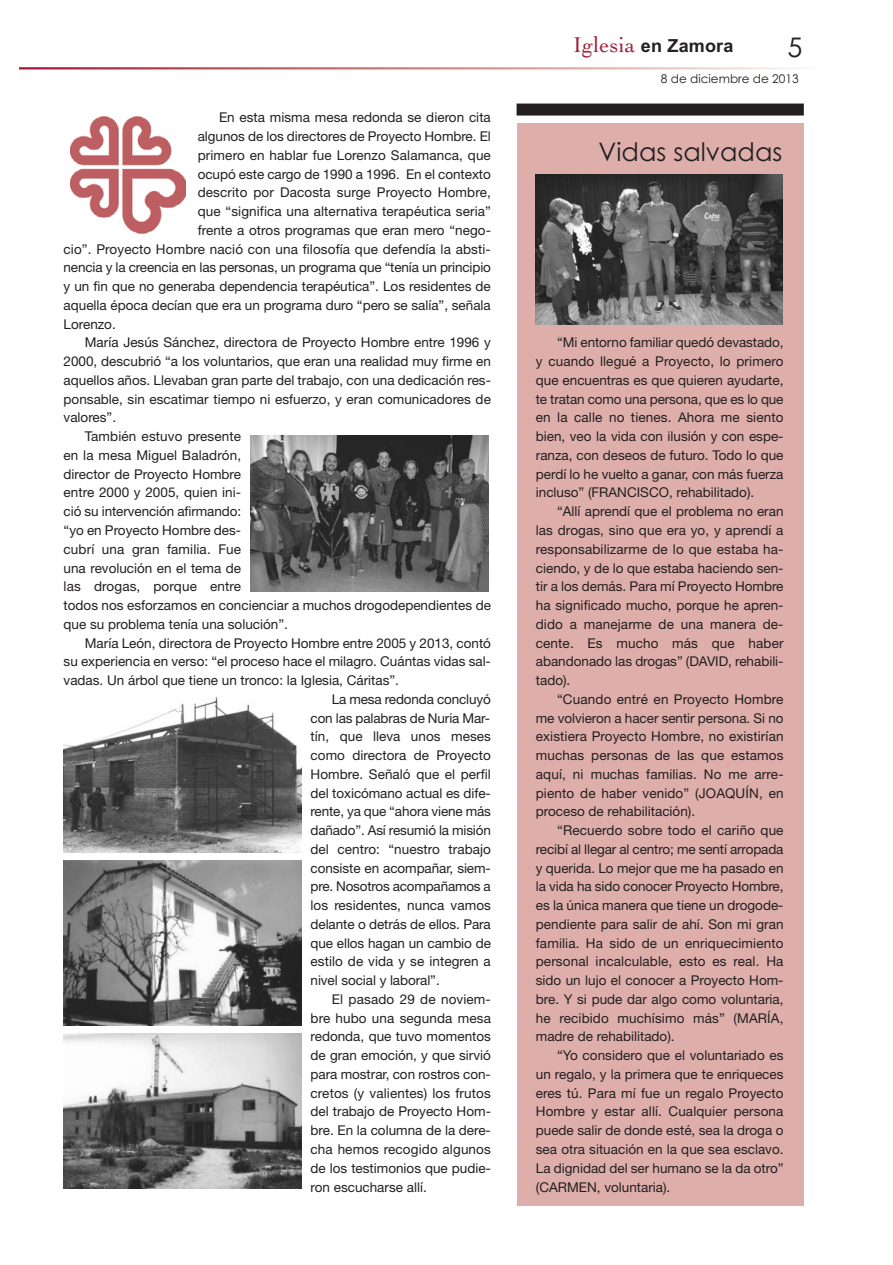
<style>
.page{position:relative;width:893px;height:1265px;background:#fff}
.page>*{position:absolute;margin:0;border:0;box-sizing:border-box;transform-origin:0 0}
.t1{font:27px "Century Gothic";color:#231f20}
.t2{font:25.5px "Century Gothic";color:#231f20}
.t3{font:700 18px "Arial";letter-spacing:.01em;color:#231f20}
.t4{font:13.5px/18.8px "Helvetica Neue";color:#231f20;text-align:justify}
.t5{font:12px "Century Gothic";color:#231f20}
.s1{font-family:"Cochin";font-weight:400;font-size:22.5px;color:#9d1f35}
</style>
<div class="page">
<img style="left:20px;top:67px;width:776px;height:2px">
<div style="left:517px;top:123px;width:286px;height:1082px;background:#ddaeaa"></div>
<div style="left:516px;top:104px;width:287px;height:12px;background:#231f20"></div>
<img style="left:536px;top:174px;width:246px;height:151px">
<img style="left:71px;top:117px;width:115px;height:116px">
<img style="left:250px;top:435px;width:238px;height:156px">
<img style="left:64px;top:696px;width:237px;height:156px">
<img style="left:64px;top:860px;width:237px;height:165px">
<img style="left:64px;top:1033px;width:237px;height:155px">
<p class="t4" style="left:219px;top:109px;width:273px">En esta misma mesa redonda se dieron cita</p>
<p class="t4" style="left:198px;top:128px;width:294px">algunos de los directores de Proyecto Hombre. El</p>
<p class="t4" style="left:198px;top:147px;width:295px">primero en hablar fue Lorenzo Salamanca, que</p>
<p class="t4" style="left:198px;top:166px;width:295px">ocupó este cargo de 1990 a 1996. En el contexto</p>
<p class="t4" style="left:198px;top:184px;width:295px">descrito por Dacosta surge Proyecto Hombre,</p>
<p class="t4" style="left:198px;top:203px;width:295px">que “significa una alternativa terapéutica seria”</p>
<p class="t4" style="left:198px;top:222px;width:295px">frente a otros programas que eran mero “nego-</p>
<p class="t4" style="left:64px;top:241px;width:429px">cio”. Proyecto Hombre nació con una filosofía que defendía la absti-</p>
<p class="t4" style="left:64px;top:259px;width:429px">nencia y la creencia en las personas, un programa que “tenía un principio</p>
<p class="t4" style="left:64px;top:278px;width:429px">y un fin que no generaba dependencia terapéutica”. Los residentes de</p>
<p class="t4" style="left:64px;top:297px;width:429px">aquella época decían que era un programa duro “pero se salía”, señala</p>
<p class="t4" style="left:64px;top:316px;width:54px">Lorenzo.</p>
<p class="t4" style="left:85px;top:334px;width:407px">María Jesús Sánchez, directora de Proyecto Hombre entre 1996 y</p>
<p class="t4" style="left:64px;top:353px;width:429px">2000, descubrió “a los voluntarios, que eran una realidad muy firme en</p>
<p class="t4" style="left:64px;top:372px;width:429px">aquellos años. Llevaban gran parte del trabajo, con una dedicación res-</p>
<p class="t4" style="left:64px;top:391px;width:429px">ponsable, sin escatimar tiempo ni esfuerzo, y eran comunicadores de</p>
<p class="t4" style="left:64px;top:409px;width:54px">valores”.</p>
<p class="t4" style="left:85px;top:428px;width:158px">También estuvo presente</p>
<p class="t4" style="left:64px;top:447px;width:179px">en la mesa Miguel Baladrón,</p>
<p class="t4" style="left:64px;top:466px;width:179px">director de Proyecto Hombre</p>
<p class="t4" style="left:64px;top:484px;width:179px">entre 2000 y 2005, quien ini-</p>
<p class="t4" style="left:64px;top:503px;width:179px">ció su intervención afirmando:</p>
<p class="t4" style="left:64px;top:522px;width:179px">“yo en Proyecto Hombre des-</p>
<p class="t4" style="left:64px;top:541px;width:179px">cubrí una gran familia. Fue</p>
<p class="t4" style="left:64px;top:559px;width:179px">una revolución en el tema de</p>
<p class="t4" style="left:64px;top:578px;width:179px">las drogas, porque entre</p>
<p class="t4" style="left:64px;top:597px;width:429px">todos nos esforzamos en concienciar a muchos drogodependientes de</p>
<p class="t4" style="left:64px;top:616px;width:226px">que su problema tenía una solución”.</p>
<p class="t4" style="left:85px;top:634px;width:407px">María León, directora de Proyecto Hombre entre 2005 y 2013, contó</p>
<p class="t4" style="left:64px;top:653px;width:429px">su experiencia en verso: “el proceso hace el milagro. Cuántas vidas sal-</p>
<p class="t4" style="left:64px;top:672px;width:337px">vadas. Un árbol que tiene un tronco: la Iglesia, Cáritas”.</p>
<p class="t4" style="left:332px;top:691px;width:161px">La mesa redonda concluyó</p>
<p class="t4" style="left:310px;top:709px;width:181px">con las palabras de Nuria Mar-</p>
<p class="t4" style="left:310px;top:728px;width:182px">tín, que lleva unos meses</p>
<p class="t4" style="left:310px;top:747px;width:182px">como directora de Proyecto</p>
<p class="t4" style="left:310px;top:766px;width:182px">Hombre. Señaló que el perfil</p>
<p class="t4" style="left:310px;top:784px;width:182px">del toxicómano actual es dife-</p>
<p class="t4" style="left:310px;top:803px;width:182px">rente, ya que “ahora viene más</p>
<p class="t4" style="left:310px;top:822px;width:182px">dañado”. Así resumió la misión</p>
<p class="t4" style="left:310px;top:841px;width:182px">del centro: “nuestro trabajo</p>
<p class="t4" style="left:310px;top:859px;width:182px">consiste en acompañar, siem-</p>
<p class="t4" style="left:310px;top:878px;width:182px">pre. Nosotros acompañamos a</p>
<p class="t4" style="left:310px;top:897px;width:182px">los residentes, nunca vamos</p>
<p class="t4" style="left:310px;top:916px;width:182px">delante o detrás de ellos. Para</p>
<p class="t4" style="left:310px;top:934px;width:182px">que ellos hagan un cambio de</p>
<p class="t4" style="left:310px;top:953px;width:182px">estilo de vida y se integren a</p>
<p class="t4" style="left:310px;top:972px;width:131px">nivel social y laboral”.</p>
<p class="t4" style="left:332px;top:991px;width:160px">El pasado 29 de noviem-</p>
<p class="t4" style="left:310px;top:1009px;width:182px">bre hubo una segunda mesa</p>
<p class="t4" style="left:310px;top:1028px;width:182px">redonda, que tuvo momentos</p>
<p class="t4" style="left:310px;top:1047px;width:182px">de gran emoción, y que sirvió</p>
<p class="t4" style="left:310px;top:1066px;width:182px">para mostrar, con rostros con-</p>
<p class="t4" style="left:310px;top:1084px;width:182px">cretos (y valientes) los frutos</p>
<p class="t4" style="left:310px;top:1103px;width:182px">del trabajo de Proyecto Hom-</p>
<p class="t4" style="left:310px;top:1122px;width:182px">bre. En la columna de la dere-</p>
<p class="t4" style="left:310px;top:1141px;width:182px">cha hemos recogido algunos</p>
<p class="t4" style="left:310px;top:1159px;width:182px">de los testimonios que pudie-</p>
<p class="t4" style="left:310px;top:1178px;width:118px">ron escucharse allí.</p>
<h3 class="t3" style="left:573px;top:35px;width:162px"><span class="s1">Iglesia</span> en Zamora</h3>
<h1 class="t1" style="left:787px;top:37px;width:16px">5</h1>
<p class="t5" style="left:660px;top:75px;width:139px">8 de diciembre de 2013</p>
<h2 class="t2" style="left:598px;top:143px;width:185px">Vidas salvadas</h2>
<p class="t4" style="left:536px;top:334px;width:249px;text-indent:21px">“Mi entorno familiar quedó devastado, y cuando llegué a Proyecto, lo primero que encuentras es que quieren ayudarte, te tratan como una persona, que es lo que en la calle no tienes. Ahora me siento bien, veo la vida con ilusión y con espe&shy;ranza, con deseos de futuro. Todo lo que perdí lo he vuelto a ganar, con más fuerza incluso” (FRANCISCO, rehabilitado).</p>
<p class="t4" style="left:536px;top:503px;width:249px;text-indent:21px">“Allí aprendí que el problema no eran las drogas, sino que era yo, y aprendí a responsabilizarme de lo que estaba ha&shy;ciendo, y de lo que estaba haciendo sen&shy;tir a los demás. Para mí Proyecto Hombre ha significado mucho, porque he apren&shy;dido a manejarme de una manera de&shy;cente. Es mucho más que haber abandonado las drogas” (DAVID, rehabili&shy;tado).</p>
<p class="t4" style="left:536px;top:691px;width:249px;text-indent:21px">“Cuando entré en Proyecto Hombre me volvieron a hacer sentir persona. Si no existiera Proyecto Hombre, no existirían muchas personas de las que estamos aquí, ni muchas familias. No me arre&shy;piento de haber venido” (JOAQUÍN, en proceso de rehabilitación).</p>
<p class="t4" style="left:536px;top:822px;width:249px;text-indent:21px">“Recuerdo sobre todo el cariño que recibí al llegar al centro; me sentí arropada y querida. Lo mejor que me ha pasado en la vida ha sido conocer Proyecto Hombre, es la única manera que tiene un drogode&shy;pendiente para salir de ahí. Son mi gran familia. Ha sido de un enriquecimiento personal incalculable, esto es real. Ha sido un lujo el conocer a Proyecto Hom&shy;bre. Y si pude dar algo como voluntaria, he recibido muchísimo más” (MARÍA, madre de rehabilitado).</p>
<p class="t4" style="left:536px;top:1047px;width:249px;text-indent:21px">“Yo considero que el voluntariado es un regalo, y la primera que te enriqueces eres tú. Para mí fue un regalo Proyecto Hombre y estar allí. Cualquier persona puede salir de donde esté, sea la droga o sea otra situación en la que sea esclavo.<br>La dignidad del ser humano se la da otro” (CARMEN, voluntaria).</p>
</div>
